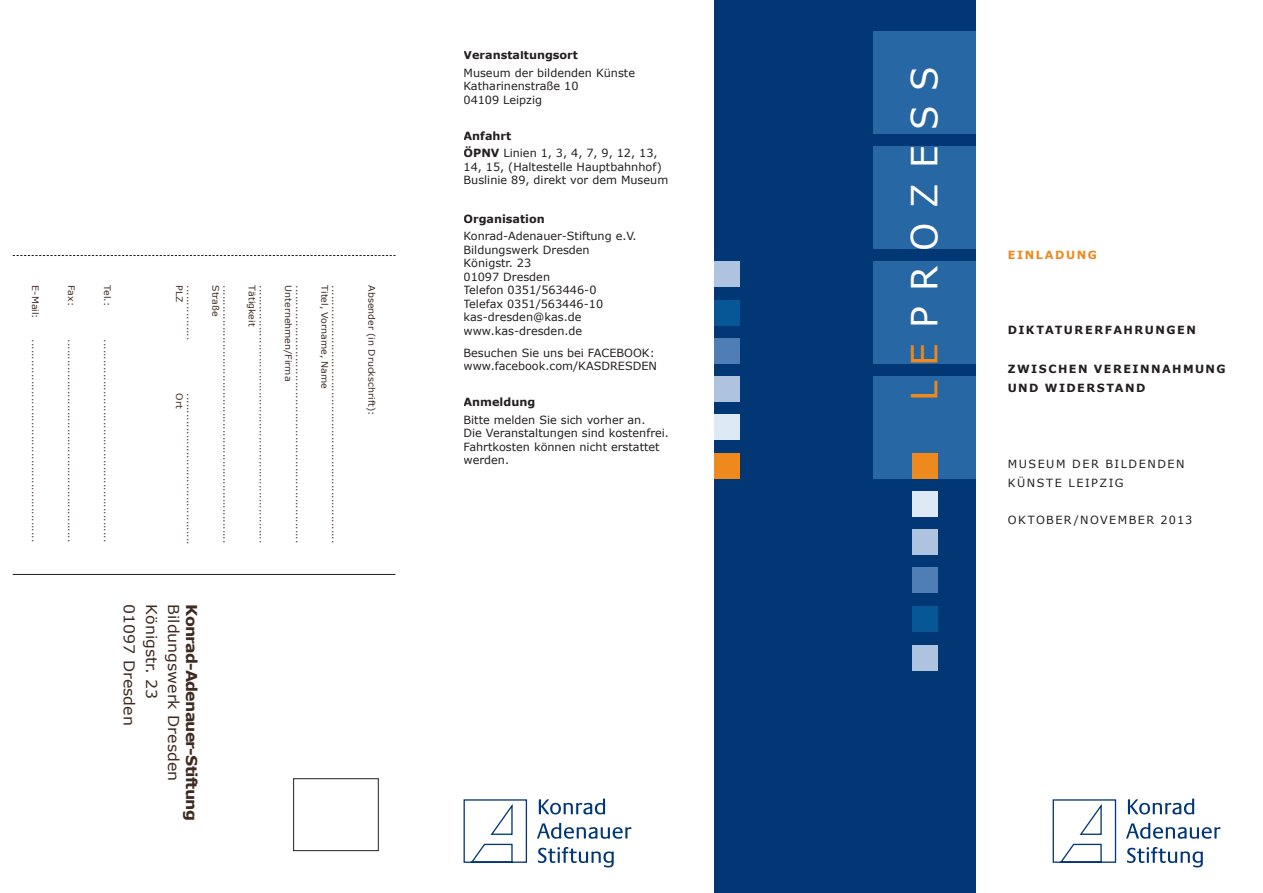
<style>
.page{position:relative;width:1263px;height:893px;background:#fff}
.page>*{position:absolute;margin:0;border:0;box-sizing:border-box;transform-origin:0 0}
.t1{font:36px "Verdana";letter-spacing:.42em;color:#fff}
.t2{font:15px "Verdana";color:#3f2b22;scale:1.05 1}
.t3{font:700 15px "Verdana";color:#3f2b22;scale:1.05 1}
.t4{font:11.25px/13.5px "Verdana";color:#231f20}
.t5{font:700 11.25px/19.2px "Verdana";letter-spacing:.13em;color:#231f20}
.t6{font:11.25px/19.2px "Verdana";letter-spacing:.135em;color:#231f20}
.t7{font:11.25px "Verdana";letter-spacing:.125em;color:#231f20}
.t8{font:700 11.25px "Verdana";letter-spacing:.135em;color:#ed891d}
.t9{font:9px "Verdana";color:#3f2b22;scale:1.05 1}
.s1{font-weight:700}
.s2{color:#ed891d}
</style>
<div class="page">
<svg style="left:539px;top:799px;width:66px;height:15px"></svg>
<svg style="left:537px;top:823px;width:94px;height:16px"></svg>
<svg style="left:538px;top:847px;width:76px;height:20px"></svg>
<svg style="left:463px;top:799px;width:65px;height:64px"></svg>
<svg style="left:1128px;top:799px;width:66px;height:15px"></svg>
<svg style="left:1126px;top:823px;width:94px;height:16px"></svg>
<svg style="left:1127px;top:847px;width:76px;height:20px"></svg>
<svg style="left:1052px;top:799px;width:65px;height:64px"></svg>
<div style="left:714px;top:0;width:262px;height:893px;background:#013775"></div>
<div style="left:874px;top:32px;width:102px;height:102px;background:#2767a4"></div>
<div style="left:874px;top:147px;width:102px;height:102px;background:#2767a4"></div>
<div style="left:874px;top:261px;width:102px;height:103px;background:#2767a4"></div>
<div style="left:874px;top:376px;width:102px;height:102px;background:#2767a4"></div>
<div style="left:714px;top:453px;width:26px;height:25px;background:#ed891d"></div>
<div style="left:912px;top:645px;width:26px;height:26px;background:#aec3e0"></div>
<div style="left:912px;top:568px;width:26px;height:25px;background:#4f7db5"></div>
<div style="left:912px;top:529px;width:26px;height:26px;background:#aec3e0"></div>
<div style="left:912px;top:491px;width:26px;height:26px;background:#dde9f4"></div>
<div style="left:912px;top:606px;width:26px;height:25px;background:#075796"></div>
<div style="left:714px;top:300px;width:26px;height:25px;background:#075796"></div>
<div style="left:714px;top:338px;width:26px;height:26px;background:#4f7db5"></div>
<div style="left:714px;top:376px;width:26px;height:26px;background:#aec3e0"></div>
<div style="left:714px;top:415px;width:26px;height:25px;background:#dde9f4"></div>
<div style="left:714px;top:261px;width:26px;height:26px;background:#aec3e0"></div>
<div style="left:912px;top:453px;width:26px;height:25px;background:#ed891d"></div>
<hr style="left:13px;top:574px;width:382px;height:1px;background:#231f20">
<div style="left:293px;top:778px;width:85px;height:73px;border:1px solid #231f20"></div>
<svg style="left:13px;top:255px;width:382px;height:1px"></svg>
<p class="t9" style="left:41px;top:285px;width:33px;rotate:90deg">E-Mail:</p>
<p class="t9" style="left:41px;top:339px;width:195px;rotate:90deg">...........................................................</p>
<p class="t9" style="left:77px;top:285px;width:21px;rotate:90deg">Fax:</p>
<p class="t9" style="left:77px;top:339px;width:195px;rotate:90deg">...........................................................</p>
<p class="t9" style="left:113px;top:285px;width:21px;rotate:90deg">Tel.:</p>
<p class="t9" style="left:113px;top:339px;width:195px;rotate:90deg">...........................................................</p>
<p class="t9" style="left:185px;top:285px;width:52px;rotate:90deg">PLZO</p>
<p class="t9" style="left:196px;top:285px;width:54px;rotate:90deg">................</p>
<p class="t9" style="left:196px;top:393px;width:146px;rotate:90deg">............................................</p>
<p class="t9" style="left:185px;top:401px;width:9px;rotate:90deg">rt</p>
<p class="t9" style="left:222px;top:285px;width:31px;rotate:90deg">Straße</p>
<p class="t9" style="left:232px;top:285px;width:247px;rotate:90deg">...........................................................................</p>
<p class="t9" style="left:258px;top:285px;width:41px;rotate:90deg">Tätigkeit</p>
<p class="t9" style="left:269px;top:285px;width:247px;rotate:90deg">...........................................................................</p>
<p class="t9" style="left:294px;top:285px;width:93px;rotate:90deg">U nternehmen/Firma</p>
<p class="t9" style="left:305px;top:285px;width:247px;rotate:90deg">...........................................................................</p>
<p class="t9" style="left:330px;top:285px;width:100px;rotate:90deg">Titel, Vorname, Name</p>
<p class="t9" style="left:341px;top:285px;width:247px;rotate:90deg">...........................................................................</p>
<h2 class="t2" style="left:139px;top:604px;width:117px;rotate:90deg">01097 Dresden</h2>
<h2 class="t2" style="left:161px;top:604px;width:92px;rotate:90deg">Königstr. 23</h2>
<h2 class="t3" style="left:201px;top:604px;width:208px;rotate:90deg">KONRAD-ADENAUER-STIFTUNG</h2>
<h2 class="t2" style="left:183px;top:604px;width:170px;rotate:90deg">Bildungswerk Dresden</h2>
<p class="t9" style="left:377px;top:285px;width:125px;rotate:90deg">Absender (in Druckschrift):</p>
<p class="t5" style="left:463px;top:45px;width:116px">VERANSTALTUNGSORT</p>
<p class="t4" style="left:463px;top:66px;width:173px">Museum der bildenden Künste<br>Katharinenstraße 10<br>04109 Leipzig</p>
<p class="t4" style="left:463px;top:126px;width:196px;line-height:17.7px"><span class="s1">ANFAHRT<br>ÖPNV</span> Linien 1, 3, 4, 7, 9, 12, 13,</p>
<p class="t4" style="left:463px;top:160px;width:206px">14, 15, (Haltestelle Hauptbahnhof)<br>Buslinie 89, direkt vor dem Museum</p>
<p class="t5" style="left:463px;top:209px;width:83px">ORGANISATION</p>
<p class="t4" style="left:463px;top:229px;width:175px">Konrad-Adenauer-Stiftung e.V.<br>Bildungswerk Dresden<br>Königstr. 23<br>01097 Dresden<br>Telefon 0351/563446-0<br>Telefax 0351/563446-10 kas-dresden@kas.de www.kas-dresden.de</p>
<p class="t4" style="left:463px;top:346px;width:155px">Besuchen Sie uns bei FACEBOO</p>
<p class="t4" style="left:642px;top:346px;width:14px">K:</p>
<p class="t4" style="left:463px;top:359px;width:139px">www.facebook.com/KASDRESDEN</p>
<p class="t5" style="left:463px;top:392px;width:73px">ANMELDUNG</p>
<p class="t4" style="left:463px;top:413px;width:207px">Bitte melden Sie sich vorher an.<br>Die Veranstaltungen sind kostenfrei.<br>Fahrtkosten können nicht erstattet werden.</p>
<h1 class="t1" style="left:902px;top:401px;width:336px;rotate:-90deg"><span class="s2">le</span>Prozess</h1>
<p class="t8" style="left:1008px;top:248px;width:91px">EINLADUNG</p>
<p class="t5" style="left:1008px;top:320px;width:190px">DIKTATURE RFAHRUNGE N</p>
<p class="t5" style="left:1008px;top:359px;width:219px">ZWISCHEN VEREINNAHMUNG<br>UND WIDERSTAND</p>
<p class="t6" style="left:1008px;top:454px;width:178px">Museum der bildenden<br>Künste leipzig</p>
<p class="t7" style="left:1008px;top:512px;width:186px">oktober/novem ber 2013</p>
</div>
